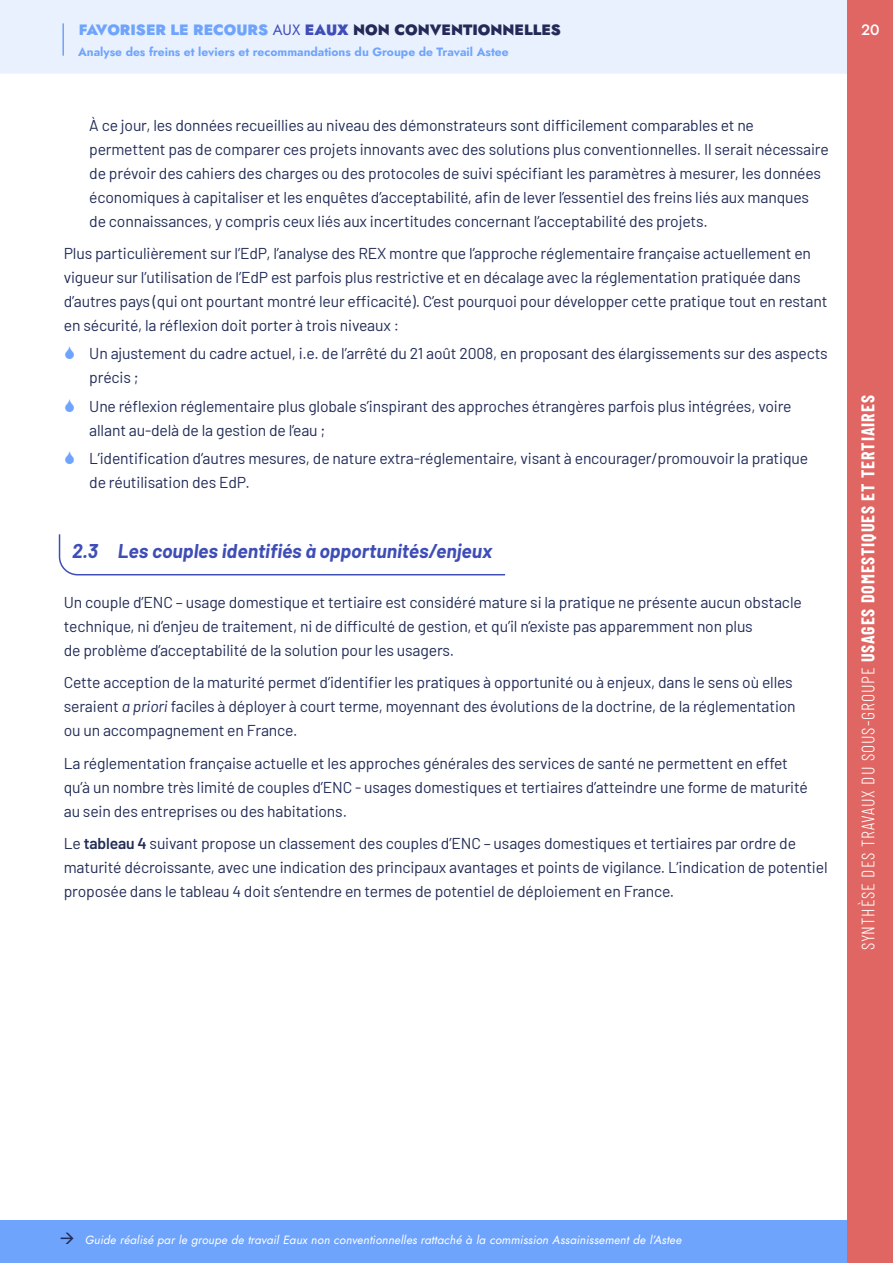
<style>
.page{position:relative;width:893px;height:1263px;background:#fff}
.page>*{position:absolute;margin:0;border:0;box-sizing:border-box;transform-origin:0 0}
.t1{font:italic 700 19.5px "Barlow";color:#3f4eb6}
.t2{font:300 18px "Barlow Condensed";letter-spacing:.05em;color:#fff}
.t3{font:15.75px/24px "Barlow";letter-spacing:-.01em;color:#222c57}
.t4{font:900 15px "Jost";color:#232a58}
.t5{font:500 15px "Jost";color:#fff}
.t6{font:italic 12px "Jost";letter-spacing:.01em;color:#fff}
.t7{font:700 12px "Jost";color:#6fa4fc}
.s1{color:#6fa4fc}
.s2{font-weight:400;color:#3f4eb6}
.s3{color:#3f4eb6}
.s4{font-style:italic}
.s5{font-weight:600}
.s6{font-weight:700}
</style>
<div class="page">
<div style="left:0;top:1220px;width:893px;height:43px;background:#6fa4fc"></div>
<div style="left:0;top:0;width:848px;height:74px;background:#e9f1fe"></div>
<div style="left:848px;top:0;width:45px;height:1263px;background:#e06663"></div>
<hr style="left:62px;top:23px;width:2px;height:33px;background:#6fa4fc">
<svg style="left:58px;top:534px;width:448px;height:42px"></svg>
<p class="t4" style="left:79px;top:19px;width:484px"><span class="s1">FAVORISER LE RECOURS</span> <span class="s2">AUX</span> <span class="s3">EAUX</span> NON CONVENTIONNELLES</p>
<p class="t7" style="left:78px;top:43px;width:432px">Analyse des freins et leviers et recommandations du Groupe de Travail Astee</p>
<p class="t3" style="left:89px;top:112px;width:741px">À ce jour, les données recueillies au niveau des démonstrateurs sont difficilement comparables et ne permettent pas de comparer ces projets innovants avec des solutions plus conventionnelles. Il serait nécessaire de prévoir des cahiers des charges ou des protocoles de suivi spécifiant les paramètres à mesurer, les données économiques à capitaliser et les enquêtes d’acceptabilité, afin de lever l’essentiel des freins liés aux manques de connaissances, y compris ceux liés aux incertitudes concernant l’acceptabilité des projets.</p>
<p class="t3" style="left:64px;top:240px;width:765px">Plus particulièrement sur l’EdP, l’analyse des REX montre que l’approche réglementaire française actuellement en vigueur sur l’utilisation de l’EdP est parfois plus restrictive et en décalage avec la réglementation pratiquée dans d’autres pays (qui ont pourtant montré leur efficacité). C’est pourquoi pour développer cette pratique tout en restant en sécurité, la réflexion doit porter à trois niveaux :</p>
<p class="t3" style="left:89px;top:340px;width:740px">Un ajustement du cadre actuel, i.e. de l’arrêté du 21 août 2008, en proposant des élargissements sur des aspects précis ;</p>
<p class="t3" style="left:89px;top:393px;width:704px">Une réflexion réglementaire plus globale s’inspirant des approches étrangères parfois plus intégrées, voire allant au-delà de la gestion de l’eau ;</p>
<p class="t3" style="left:89px;top:445px;width:720px">L’identification d’autres mesures, de nature extra-réglementaire, visant à encourager/promouvoir la pratique de réutilisation des EdP.</p>
<p class="t1" style="left:72px;top:537px;width:422px">2.3 Les couples identifiés à opportunités/enjeux</p>
<p class="t3" style="left:64px;top:589px;width:740px">Un couple d’ENC – usage domestique et tertiaire est considéré mature si la pratique ne présente aucun obstacle technique, ni d’enjeu de traitement, ni de difficulté de gestion, et qu’il n’existe pas apparemment non plus<br>de problème d’acceptabilité de la solution pour les usagers.</p>
<p class="t3" style="left:64px;top:669px;width:733px">Cette acception de la maturité permet d’identifier les pratiques à opportunité ou à enjeux, dans le sens où elles seraient <span class="s4">a priori</span> faciles à déployer à court terme, moyennant des évolutions de la doctrine, de la réglementation ou un accompagnement en France.</p>
<p class="t3" style="left:64px;top:750px;width:746px">La réglementation française actuelle et les approches générales des services de santé ne permettent en effet qu’à un nombre très limité de couples d’ENC - usages domestiques et tertiaires d’atteindre une forme de maturité au sein des entreprises ou des habitations.</p>
<p class="t3" style="left:64px;top:830px;width:765px">Le <span class="s5">tableau 4</span> suivant propose un classement des couples d’ENC – usages domestiques et tertiaires par ordre de maturité décroissante, avec une indication des principaux avantages et points de vigilance. L’indication de potentiel proposée dans le tableau 4 doit s’entendre en termes de potentiel de déploiement en France.</p>
<p class="t5" style="left:861px;top:19px;width:20px">20</p>
<p class="t2" style="left:855px;top:950px;width:556px;rotate:-90deg">SYNTHÈSE DES TRAVAUX DU SOUS-GROUPE <span class="s6">USAGES DOMESTIQUES ET TERTIAIRES</span></p>
<p class="t6" style="left:85px;top:1232px;width:598px">Guide réalisé par le groupe de travail Eaux non conventionnelles rattaché à la commission Assainissement de l’Astee</p>
</div>
